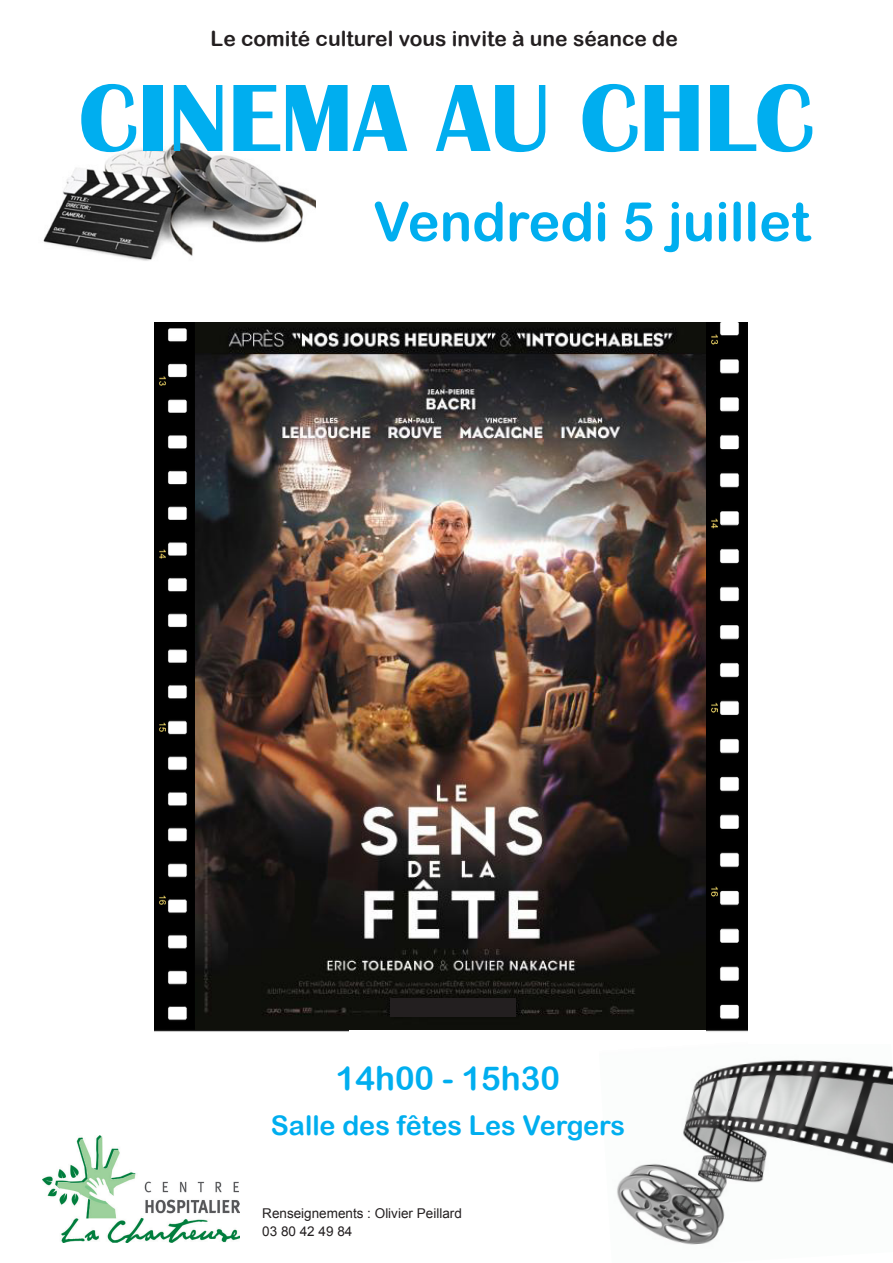
<style>
.page{position:relative;width:893px;height:1263px;background:#fff}
.page>*{position:absolute;margin:0;border:0;box-sizing:border-box;transform-origin:0 0}
.t1{font:700 99px "Britannic";color:#00aeef}
.t2{font:54px "Arial Rounded MT Bold";color:#00aeef}
.t3{font:33px "Arial Rounded MT Bold";color:#00aeef}
.t4{font:27px "Arial Rounded MT Bold";color:#00aeef}
.t5{font:21px "Arial Rounded MT Bold";color:#231f20}
.t6{font:13.5px "Arial";color:#231f20}
</style>
<div class="page">
<img style="left:43px;top:1135px;width:196px;height:108px">
<img style="left:617px;top:1060px;width:276px;height:185px">
<img style="left:155px;top:322px;width:194px;height:710px">
<img style="left:196px;top:322px;width:510px;height:707px">
<img style="left:43px;top:142px;width:273px;height:119px">
<img style="left:706px;top:322px;width:42px;height:710px">
<div style="left:390px;top:998px;width:126px;height:19px;background:#231f20"></div>
<p class="t5" style="left:211px;top:26px;width:469px">Le comité culturel vous invite à une séance de</p>
<p class="t1" style="left:78px;top:62px;width:737px">CINEMA AU CHLC</p>
<p class="t2" style="left:373px;top:190px;width:439px">Vendredi 5 juillet</p>
<p class="t3" style="left:336px;top:1059px;width:226px">14h00 - 15h30</p>
<p class="t4" style="left:271px;top:1110px;width:356px">Salle des fêtes Les Vergers</p>
<p class="t6" style="left:262px;top:1204px;width:201px">Renseignements : Olivier Peillard</p>
<p class="t6" style="left:262px;top:1222px;width:92px">03 80 42 49 84</p>
</div>
